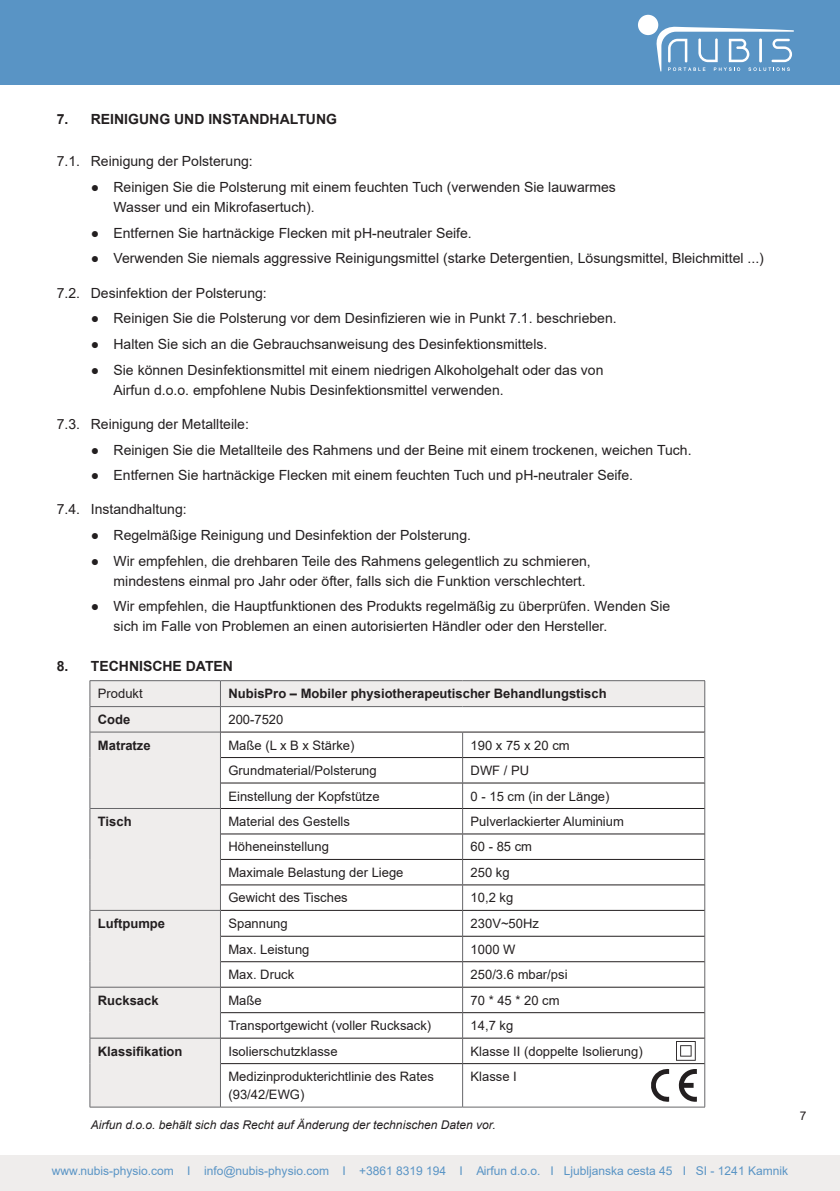
<style>
.page{position:relative;width:840px;height:1191px;background:#fff}
.page>*{position:absolute;margin:0;border:0;box-sizing:border-box;transform-origin:0 0}
.t1{font:14px/20px "Arial";color:#231f20}
.t2{font:700 14px "Arial";color:#231f20}
.t3{font:13px/18px "Arial";color:#231f20}
.t4{font:700 13px "Arial";color:#231f20}
.t5{font:12px "Arial";color:#5994c5}
.t6{font:italic 12px "Arial";color:#231f20}
.t7{font:12px "Arial";color:#231f20}
</style>
<div class="page">
<div style="left:0;top:0;width:839px;height:85px;background:#5994c5"></div>
<div style="left:637px;top:15px;width:21px;height:20px;background:#fff;border-radius:50%"></div>
<svg style="left:655px;top:26px;width:138px;height:45px"></svg>
<hr style="left:758px;top:38px;width:3px;height:24px;background:#fff">
<div style="left:0;top:1154px;width:839px;height:37px;background:#efedec"></div>
<svg style="left:90px;top:681px;width:614px;height:425px"></svg>
<hr style="left:462px;top:1063px;width:1px;height:43px;background:#67676a">
<hr style="left:704px;top:1063px;width:1px;height:43px;background:#67676a">
<hr style="left:220px;top:1106px;width:242px;height:1px;background:#67676a">
<hr style="left:462px;top:1106px;width:242px;height:1px;background:#67676a">
<hr style="left:462px;top:808px;width:242px;height:1px;background:#231f20">
<hr style="left:462px;top:833px;width:242px;height:1px;background:#231f20">
<hr style="left:462px;top:859px;width:242px;height:1px;background:#231f20">
<hr style="left:462px;top:884px;width:242px;height:1px;background:#231f20">
<hr style="left:462px;top:910px;width:242px;height:1px;background:#231f20">
<hr style="left:462px;top:936px;width:242px;height:1px;background:#231f20">
<hr style="left:462px;top:961px;width:242px;height:1px;background:#231f20">
<hr style="left:462px;top:986px;width:242px;height:1px;background:#231f20">
<hr style="left:462px;top:1012px;width:242px;height:1px;background:#231f20">
<hr style="left:462px;top:1037px;width:242px;height:1px;background:#231f20">
<hr style="left:462px;top:1063px;width:242px;height:1px;background:#231f20">
<hr style="left:220px;top:731px;width:242px;height:1px;background:#231f20">
<hr style="left:220px;top:757px;width:242px;height:1px;background:#231f20">
<hr style="left:220px;top:782px;width:242px;height:1px;background:#231f20">
<hr style="left:220px;top:808px;width:242px;height:1px;background:#231f20">
<hr style="left:220px;top:833px;width:242px;height:1px;background:#231f20">
<hr style="left:220px;top:859px;width:242px;height:1px;background:#231f20">
<hr style="left:220px;top:884px;width:242px;height:1px;background:#231f20">
<hr style="left:220px;top:910px;width:242px;height:1px;background:#231f20">
<hr style="left:220px;top:936px;width:242px;height:1px;background:#231f20">
<hr style="left:220px;top:961px;width:242px;height:1px;background:#231f20">
<hr style="left:220px;top:986px;width:242px;height:1px;background:#231f20">
<hr style="left:220px;top:1012px;width:242px;height:1px;background:#231f20">
<hr style="left:220px;top:1037px;width:242px;height:1px;background:#231f20">
<hr style="left:220px;top:1063px;width:242px;height:1px;background:#231f20">
<hr style="left:462px;top:731px;width:242px;height:1px;background:#231f20">
<hr style="left:462px;top:757px;width:242px;height:1px;background:#231f20">
<hr style="left:462px;top:782px;width:242px;height:1px;background:#231f20">
<svg style="left:462px;top:732px;width:1px;height:331px"></svg>
<hr style="left:89px;top:1063px;width:1px;height:43px;background:#67676a">
<hr style="left:220px;top:1063px;width:1px;height:43px;background:#67676a">
<hr style="left:90px;top:1106px;width:130px;height:1px;background:#67676a">
<hr style="left:220px;top:680px;width:242px;height:1px;background:#67676a">
<hr style="left:462px;top:680px;width:242px;height:1px;background:#67676a">
<svg style="left:704px;top:681px;width:1px;height:382px"></svg>
<hr style="left:220px;top:706px;width:242px;height:1px;background:#67676a">
<hr style="left:462px;top:706px;width:242px;height:1px;background:#67676a">
<hr style="left:90px;top:680px;width:130px;height:1px;background:#67676a">
<hr style="left:90px;top:706px;width:130px;height:1px;background:#67676a">
<hr style="left:90px;top:731px;width:130px;height:1px;background:#67676a">
<hr style="left:90px;top:808px;width:130px;height:1px;background:#67676a">
<hr style="left:90px;top:910px;width:130px;height:1px;background:#67676a">
<hr style="left:90px;top:986px;width:130px;height:1px;background:#67676a">
<hr style="left:90px;top:1037px;width:130px;height:1px;background:#67676a">
<svg style="left:89px;top:681px;width:1px;height:382px"></svg>
<svg style="left:220px;top:681px;width:1px;height:382px"></svg>
<p class="t2" style="left:57px;top:109px;width:282px">7. REINIGUNG UND INSTANDHALTUNG</p>
<p class="t1" style="left:57px;top:151px;width:197px">7.1. Reinigung der Polsterung:</p>
<p class="t1" style="left:113px;top:177px;width:503px;text-indent:-23px">● Reinigen Sie die Polsterung mit einem feuchten Tuch (verwenden Sie lauwarmes<br>Wasser und ein Mikrofasertuch).</p>
<p class="t1" style="left:91px;top:223px;width:382px">● Entfernen Sie hartnäckige Flecken mit pH-neutraler Seife.</p>
<p class="t1" style="left:91px;top:248px;width:674px">● Verwenden Sie niemals aggressive Reinigungsmittel (starke Detergentien, Lösungsmittel, Bleichmittel ...)</p>
<p class="t1" style="left:57px;top:282px;width:211px">7.2. Desinfektion der Polsterung:</p>
<p class="t1" style="left:91px;top:308px;width:527px">● Reinigen Sie die Polsterung vor dem Desinfizieren wie in Punkt 7.1. beschrieben.</p>
<p class="t1" style="left:91px;top:334px;width:458px">● Halten Sie sich an die Gebrauchsanweisung des Desinfektionsmittels.</p>
<p class="t1" style="left:113px;top:359px;width:491px;text-indent:-23px">● Sie können Desinfektionsmittel mit einem niedrigen Alkoholgehalt oder das von<br>Airfun d.o.o. empfohlene Nubis Desinfektionsmittel verwenden.</p>
<p class="t1" style="left:57px;top:414px;width:193px">7.3. Reinigung der Metallteile:</p>
<p class="t1" style="left:91px;top:439px;width:602px">● Reinigen Sie die Metallteile des Rahmens und der Beine mit einem trockenen, weichen Tuch.</p>
<p class="t1" style="left:91px;top:465px;width:543px">● Entfernen Sie hartnäckige Flecken mit einem feuchten Tuch und pH-neutraler Seife.</p>
<p class="t1" style="left:57px;top:499px;width:131px">7.4. Instandhaltung:</p>
<p class="t1" style="left:91px;top:525px;width:381px">● Regelmäßige Reinigung und Desinfektion der Polsterung.</p>
<p class="t1" style="left:113px;top:551px;width:478px;text-indent:-23px">● Wir empfehlen, die drehbaren Teile des Rahmens gelegentlich zu schmieren, mindestens einmal pro Jahr oder öfter, falls sich die Funktion verschlechtert.</p>
<p class="t1" style="left:113px;top:596px;width:558px;text-indent:-23px">● Wir empfehlen, die Hauptfunktionen des Produkts regelmäßig zu überprüfen. Wenden Sie sich im Falle von Problemen an einen autorisierten Händler oder den Hersteller.</p>
<p class="t2" style="left:57px;top:656px;width:178px">8. TECHNISCHE DATEN</p>
<p class="t3" style="left:98px;top:684px;width:46px">Produkt</p>
<p class="t4" style="left:228px;top:684px;width:379px">NubisPro – Mobiler physiotherapeutischer Behandlungstisch</p>
<p class="t4" style="left:98px;top:710px;width:34px">Code</p>
<p class="t3" style="left:228px;top:710px;width:56px">200-7520</p>
<p class="t4" style="left:98px;top:736px;width:54px">Matratze</p>
<p class="t3" style="left:228px;top:736px;width:127px">Maße (L x B x Stärke)</p>
<p class="t3" style="left:470px;top:736px;width:100px">190 x 75 x 20 cm</p>
<p class="t3" style="left:228px;top:761px;width:150px">Grundmaterial/Polsterung</p>
<p class="t3" style="left:470px;top:761px;width:60px">DWF / PU</p>
<p class="t3" style="left:228px;top:787px;width:153px">Einstellung der Kopfstütze</p>
<p class="t3" style="left:470px;top:787px;width:140px">0 - 15 cm (in der Länge)</p>
<p class="t4" style="left:98px;top:812px;width:35px">Tisch</p>
<p class="t3" style="left:228px;top:812px;width:123px">Material des Gestells</p>
<p class="t3" style="left:470px;top:812px;width:155px">Pulverlackierter Aluminium</p>
<p class="t3" style="left:228px;top:837px;width:102px">Höheneinstellung</p>
<p class="t3" style="left:470px;top:837px;width:63px">60 - 85 cm</p>
<p class="t3" style="left:228px;top:863px;width:176px">Maximale Belastung der Liege</p>
<p class="t3" style="left:470px;top:863px;width:41px">250 kg</p>
<p class="t3" style="left:228px;top:888px;width:121px">Gewicht des Tisches</p>
<p class="t3" style="left:470px;top:888px;width:44px">10,2 kg</p>
<p class="t4" style="left:98px;top:914px;width:69px">Luftpumpe</p>
<p class="t3" style="left:228px;top:914px;width:61px">Spannung</p>
<p class="t3" style="left:470px;top:914px;width:70px">230V~50Hz</p>
<p class="t3" style="left:228px;top:940px;width:82px">Max. Leistung</p>
<p class="t3" style="left:470px;top:940px;width:46px">1000 W</p>
<p class="t3" style="left:228px;top:965px;width:67px">Max. Druck</p>
<p class="t3" style="left:470px;top:965px;width:98px">250/3.6 mbar/psi</p>
<p class="t4" style="left:98px;top:991px;width:62px">Rucksack</p>
<p class="t3" style="left:228px;top:991px;width:35px">Maße</p>
<p class="t3" style="left:470px;top:991px;width:90px">70 * 45 * 20 cm</p>
<p class="t3" style="left:228px;top:1016px;width:204px">Transportgewicht (voller Rucksack)</p>
<p class="t3" style="left:470px;top:1016px;width:44px">14,7 kg</p>
<p class="t4" style="left:98px;top:1042px;width:86px">Klassifikation</p>
<p class="t3" style="left:228px;top:1042px;width:111px">Isolierschutzklasse</p>
<p class="t3" style="left:470px;top:1042px;width:173px">Klasse II (doppelte Isolierung)</p>
<p class="t3" style="left:228px;top:1067px;width:207px">Medizinprodukterichtlinie des Rates (93/42/EWG)</p>
<p class="t3" style="left:470px;top:1067px;width:48px">Klasse I</p>
<p class="t6" style="left:91px;top:1116px;width:406px">Airfun d.o.o. behält sich das Recht auf Änderung der technischen Daten vor.</p>
<p class="t7" style="left:799px;top:1107px;width:8px">7</p>
<p class="t5" style="left:52px;top:1162px;width:737px">www.nubis-physio.com I info@nubis-physio.com I +3861 8319 194 I Airfun d.o.o. I Ljubljanska cesta 45 I SI - 1241 Kamnik</p>
</div>
